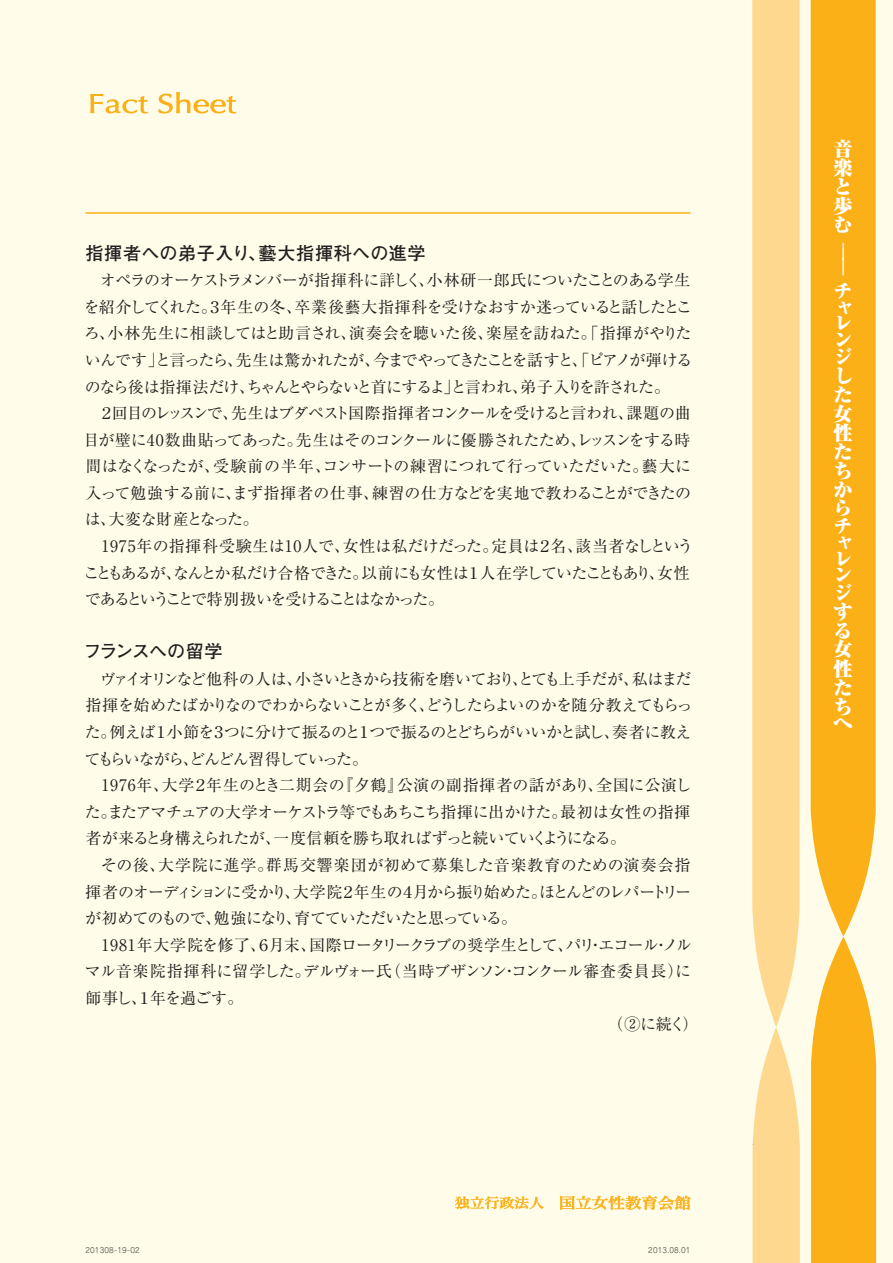
<style>
.page{position:relative;width:893px;height:1263px;background:#fffde9}
.page>*{position:absolute;margin:0;border:0;box-sizing:border-box;transform-origin:0 0}
.t1{font:900 19.2px/17.7px "Ryumin Pro";color:#fff}
.t2{font:300 19.2px/15.3px "Shin Go Pro";color:#fff}
.t3{font:700 18px "Futo Go B101 Pro";letter-spacing:.04em;color:#231f20}
.t4{font:700 18px "Futo Go B101 Pro";letter-spacing:-.045em;color:#231f20}
.t5{font:15.9px/26.5px "Ryumin Pro";letter-spacing:-.055em;color:#231f20;text-align:justify}
.t6{font:15.9px "Ryumin Pro";letter-spacing:-.005em;color:#231f20}
.t7{font:300 7.35px "Jun 101 Pro";letter-spacing:.02em;color:#231f20}
</style>
<div class="page">
<svg style="left:753px;top:1027px;width:47px;height:236px"></svg>
<svg style="left:752px;top:0;width:48px;height:1027px;background:#fedc9a"></svg>
<svg style="left:811px;top:937px;width:65px;height:326px;background:#fbba34"></svg>
<div style="left:811px;top:0;width:65px;height:937px;background:#fbb017"></div>
<svg style="left:455px;top:1196px;width:89px;height:13px"></svg>
<svg style="left:560px;top:1195px;width:131px;height:15px"></svg>
<svg style="left:90px;top:94px;width:58px;height:19px"></svg>
<svg style="left:158px;top:92px;width:78px;height:22px"></svg>
<hr style="left:85px;top:212px;width:605px;height:2px;background:#fbb017">
<p class="t3" style="left:85px;top:238px;width:342px">指揮者への弟子入り、藝大指揮科への進学</p>
<p class="t5" style="left:84px;top:266px;width:610px;text-indent:16px">オペラのオーケストラメンバーが指揮科に詳しく、小林研一郎氏についたことのある学生を紹介してくれた。３年生の冬、卒業後藝大指揮科を受けなおすか迷っていると話したところ、小林先生に相談してはと助言され、演奏会を聴いた後、楽屋を訪ねた。「指揮がやりたいんです」と言ったら、先生は驚かれたが、今までやってきたことを話すと、「ピアノが弾けるのなら後は指揮法だけ、ちゃんとやらないと首にするよ」と言われ、弟子入りを許された。</p>
<p class="t5" style="left:84px;top:399px;width:609px;text-indent:15px">２回目のレッスンで、先生はブダペスト国際指揮者コンクールを受けると言われ、課題の曲目が壁に40数曲貼ってあった。先生はそのコンクールに優勝されたため、レッスンをする時間はなくなったが、受験前の半年、コンサートの練習につれて行っていただいた。藝大に入って勉強する前に、まず指揮者の仕事、練習の仕方などを実地で教わることができたのは、大変な財産となった。</p>
<p class="t5" style="left:84px;top:532px;width:611px;text-align:left;text-indent:18px">1975年の指揮科受験生は10人で、女性は私だけだった。定員は２名、該当者なしということもあるが、なんとか私だけ合格できた。以前にも女性は１人在学していたこともあり、女性であるということで特別扱いを受けることはなかった。</p>
<p class="t4" style="left:84px;top:637px;width:140px">フランスへの留学</p>
<p class="t5" style="left:85px;top:665px;width:610px;text-indent:15px">ヴァイオリンなど他科の人は、小さいときから技術を磨いており、とても上手だが、私はまだ指揮を始めたばかりなのでわからないことが多く、どうしたらよいのかを随分教えてもらった。例えば１小節を３つに分けて振るのと１つで振るのとどちらがいいかと試し、奏者に教えてもらいながら、どんどん習得していった。</p>
<p class="t5" style="left:85px;top:771px;width:608px;text-indent:17px">1976年、大学２年生のとき二期会の『夕鶴』公演の副指揮者の話があり、全国に公演した。またアマチュアの大学オーケストラ等でもあちこち指揮に出かけた。最初は女性の指揮者が来ると身構えられたが、一度信頼を勝ち取ればずっと続いていくようになる。</p>
<p class="t5" style="left:85px;top:851px;width:608px;text-indent:16px">その後、大学院に進学。群馬交響楽団が初めて募集した音楽教育のための演奏会指揮者のオーディションに受かり、大学院２年生の４月から振り始めた。ほとんどのレパートリーが初めてのもので、勉強になり、育てていただいたと思っている。</p>
<p class="t5" style="left:101px;top:930px;width:592px">1981年大学院を修了、６月末、国際ロータリークラブの奨学生として、パリ・エコール・ノル</p>
<p class="t6" style="left:85px;top:959px;width:608px">マル音楽院指揮科に留学した。デルヴォー氏（当時ブザンソン・コンクール審査委員長）に</p>
<p class="t5" style="left:85px;top:983px;width:160px">師事し、１年を過ごす。</p>
<p class="t5" style="left:608px;top:1010px;width:92px">（②に続く）</p>
<p class="t7" style="left:85px;top:1244px;width:56px">201308-19-02</p>
<p class="t7" style="left:648px;top:1244px;width:44px">2013.08.01</p>
<p class="t1" style="left:834px;top:138px;width:21px;line-height:19.2px">音楽と歩む</p>
<p class="t2" style="left:838px;top:241px;width:7px">| |</p>
<p class="t1" style="left:834px;top:281px;width:20px">チャレンジした女性たちからチャレンジ</p>
<p class="t1" style="left:834px;top:600px;width:20px;line-height:19px">する女性たち</p>
<p class="t1" style="left:834px;top:712px;width:20px">へ</p>
</div>
